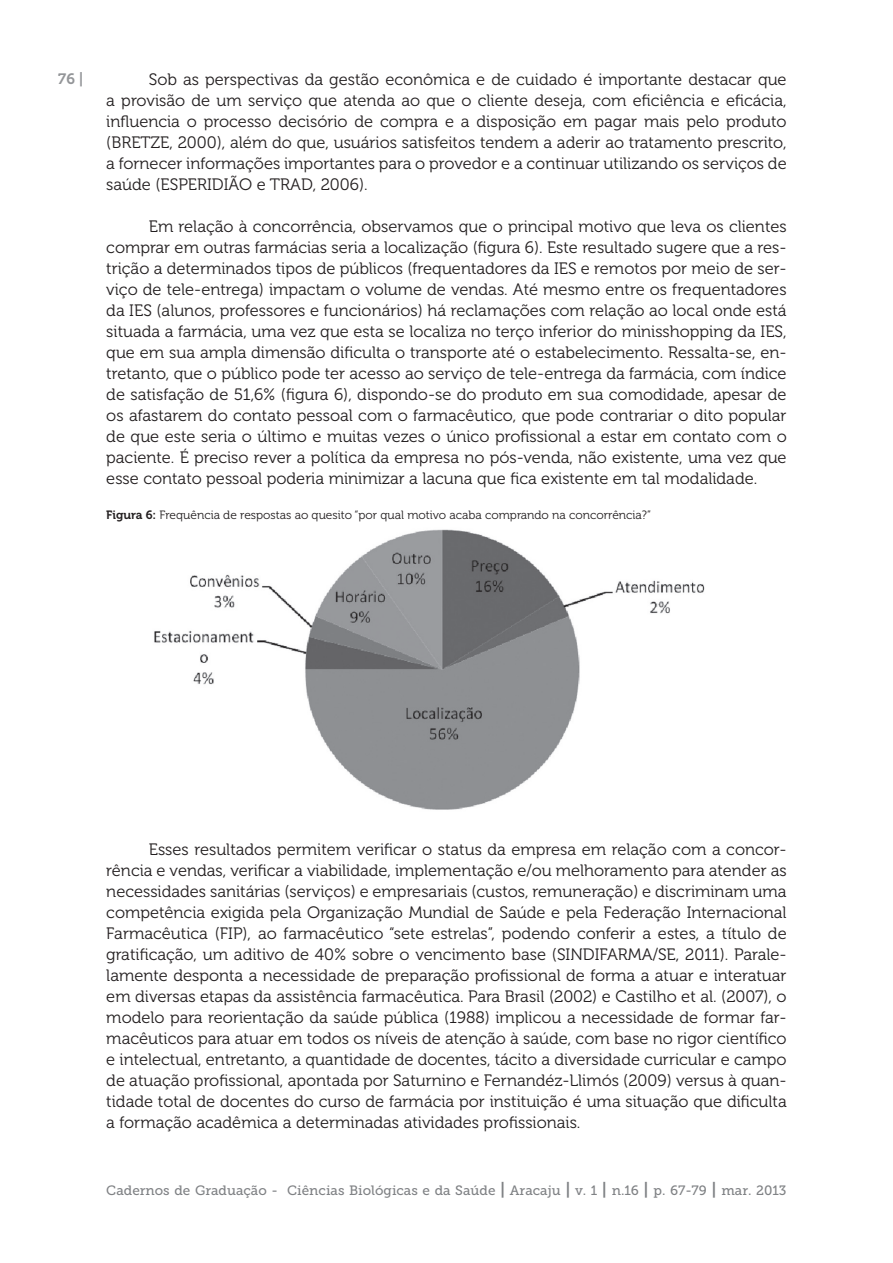
<style>
.page{position:relative;width:893px;height:1263px;background:#fff}
.page>*{position:absolute;margin:0;border:0;box-sizing:border-box;transform-origin:0 0}
.Texto{font:16.5px/21px "Museo 300";color:#231f20;text-align:justify}
.t1{font:15px "Museo 700";color:#939598}
.t2{font:13.5px "Museo Slab 500";color:#808285}
.legenda{font:12px "Museo 300";color:#231f20}
.s1{font-family:"Museo 700"}
.s2{font-family:"Museo 700";font-size:16.5px}
</style>
<div class="page">
<img style="left:154px;top:529px;width:551px;height:281px">
<p class="t1" style="left:58px;top:70px;width:27px">76 |</p>
<p class="Texto" style="left:106px;top:69px;width:682px;text-indent:43px">Sob as perspectivas da gestão econômica e de cuidado é importante destacar que a provisão de um serviço que atenda ao que o cliente deseja, com eficiência e eficácia, influencia o processo decisório de compra e a disposição em pagar mais pelo produto (BRETZE, 2000), além do que, usuários satisfeitos tendem a aderir ao tratamento prescrito, a fornecer informações importantes para o provedor e a continuar utilizando os serviços de saúde (ESPERIDIÃO e TRAD, 2006).</p>
<p class="Texto" style="left:106px;top:216px;width:682px;text-indent:43px">Em relação à concorrência, observamos que o principal motivo que leva os clientes comprar em outras farmácias seria a localização (figura 6). Este resultado sugere que a res&shy;trição a determinados tipos de públicos (frequentadores da IES e remotos por meio de ser&shy;viço de tele-entrega) impactam o volume de vendas. Até mesmo entre os frequentadores da IES (alunos, professores e funcionários) há reclamações com relação ao local onde está situada a farmácia, uma vez que esta se localiza no terço inferior do minisshopping da IES, que em sua ampla dimensão dificulta o transporte até o estabelecimento. Ressalta-se, en&shy;tretanto, que o público pode ter acesso ao serviço de tele-entrega da farmácia, com índice de satisfação de 51,6% (figura 6), dispondo-se do produto em sua comodidade, apesar de os afastarem do contato pessoal com o farmacêutico, que pode contrariar o dito popular de que este seria o último e muitas vezes o único profissional a estar em contato com o paciente. É preciso rever a política da empresa no pós-venda, não existente, uma vez que esse contato pessoal poderia minimizar a lacuna que fica existente em tal modalidade.</p>
<p class="legenda" style="left:106px;top:508px;width:546px"><span class="s1">Figura 6:</span> Frequência de respostas ao quesito “por qual motivo acaba comprando na concorrência?”</p>
<p class="Texto" style="left:106px;top:839px;width:682px;text-indent:43px">Esses resultados permitem verificar o status da empresa em relação com a concor&shy;rência e vendas, verificar a viabilidade, implementação e/ou melhoramento para atender as necessidades sanitárias (serviços) e empresariais (custos, remuneração) e discriminam uma competência exigida pela Organização Mundial de Saúde e pela Federação Internacional Farmacêutica (FIP), ao farmacêutico “sete estrelas”, podendo conferir a estes, a título de gratificação, um aditivo de 40% sobre o vencimento base (SINDIFARMA/SE, 2011). Parale&shy;lamente desponta a necessidade de preparação profissional de forma a atuar e interatuar em diversas etapas da assistência farmacêutica. Para Brasil (2002) e Castilho et al. (2007), o modelo para reorientação da saúde pública (1988) implicou a necessidade de formar far&shy;macêuticos para atuar em todos os níveis de atenção à saúde, com base no rigor científico e intelectual, entretanto, a quantidade de docentes, tácito a diversidade curricular e campo de atuação profissional, apontada por Saturnino e Fernandéz-Llimós (2009) versus à quan&shy;tidade total de docentes do curso de farmácia por instituição é uma situação que dificulta a formação acadêmica a determinadas atividades profissionais.</p>
<p class="t2" style="left:106px;top:1183px;width:682px">Cadernos de Graduação - Ciências Biológicas e da Saúde <span class="s2">|</span> Aracaju <span class="s2">|</span> v. 1 <span class="s2">|</span> n.16 <span class="s2">|</span> p. 67-79 <span class="s2">|</span> mar. 2013</p>
</div>
